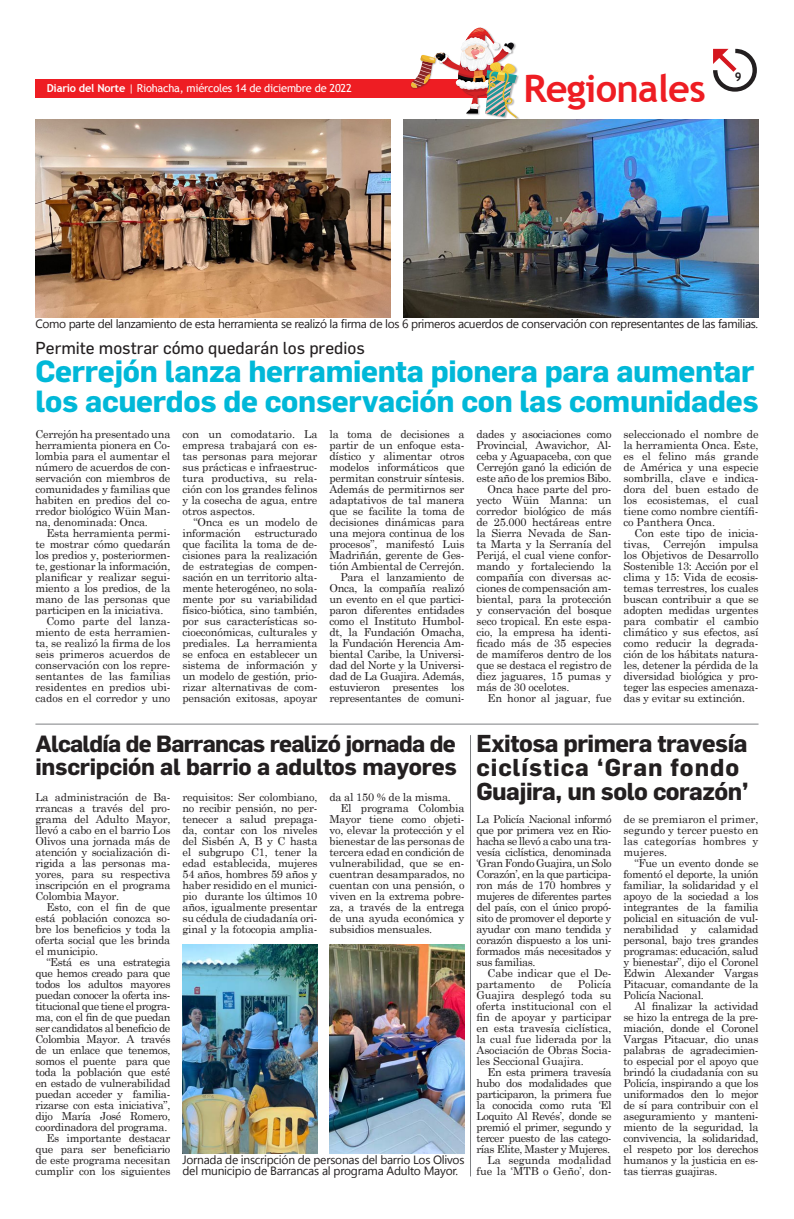
<style>
.page{position:relative;width:794px;height:1219px;background:#fff}
.page>*{position:absolute;margin:0;border:0;box-sizing:border-box;transform-origin:0 0}
.Texto_capitular{font:700 38px "Trebuchet MS";letter-spacing:-.02em;color:#ee1d23}
.Título_medio_34pt{font:700 30px/30px "Flama";letter-spacing:-.01em;color:#00b8d8}
.Título_medio_22pt{font:700 24px/24px "Flama";letter-spacing:-.02em;color:#231f20}
.Titulo_Medio_30Pt{font:700 23px/23px "Flama";letter-spacing:-.03em;color:#231f20}
.Antetitulo{font:17px "Flama";color:#231f20}
.Pié_de_foto{font:12px/11px "Segoe UI";letter-spacing:-.03em;color:#231f20}
.Texto_capitular-2{font:700 12px "Trebuchet MS";color:#231f20}
.Texto{font:11px/11px "Century Schoolbook";letter-spacing:-.02em;color:#231f20;text-align:justify}
.Texto_sin_sangrias{font:11px/11px "Century Schoolbook";letter-spacing:-.02em;color:#231f20;text-align:justify}
.Texto-2{font:11px "Trebuchet MS";letter-spacing:-.02em;color:#fff}
.Texto-3{font:11px/11px "Century Schoolbook";color:#231f20;text-align:right}
.s1{font-weight:700}
</style>
<div class="page">
<svg style="left:713px;top:49px;width:44px;height:43px"></svg>
<div style="left:35px;top:79px;width:468px;height:18px;background:#ee1d23"></div>
<div style="left:410px;top:27px;width:110px;height:94px;background:#fff"></div>
<img style="left:411px;top:28px;width:107px;height:91px">
<img style="left:35px;top:119px;width:356px;height:198px">
<img style="left:403px;top:119px;width:355px;height:198px">
<hr style="left:35px;top:724px;width:723px;height:1px;background:#7e8083">
<img style="left:182px;top:944px;width:135px;height:209px">
<img style="left:329px;top:944px;width:135px;height:209px">
<hr style="left:470px;top:735px;width:1px;height:441px;background:#7e8083">
<p class="Texto-2" style="left:47px;top:81px;width:307px"><span class="s1">Diario del Norte</span> | Riohacha, miércoles 14 de diciembre de 2022</p>
<p class="Texto_capitular" style="left:523px;top:65px;width:184px">Regionales</p>
<p class="Texto_capitular-2" style="left:734px;top:69px;width:8px">9</p>
<p class="Pié_de_foto" style="left:35px;top:318px;width:724px">Como parte del lanzamiento de esta herramienta se realizó la firma de los 6 primeros acuerdos de conservación con representantes de las familias.</p>
<p class="Antetitulo" style="left:35px;top:338px;width:331px">Permite mostrar cómo quedarán los predios</p>
<p class="Título_medio_34pt" style="left:35px;top:356px;width:724px">Cerrejón lanza herramienta pionera para aumentar los acuerdos de conservación con las comunidades</p>
<p class="Texto_sin_sangrias" style="left:35px;top:428px;width:136px">Cerrejón ha presentado una herramienta pionera en Co&shy;lombia para el aumentar el número de acuerdos de con&shy;servación con miembros de comunidades y familias que habiten en predios del co&shy;rredor biológico Wüin Man&shy;na, denominada: Onca.</p>
<p class="Texto" style="left:35px;top:527px;width:136px;text-indent:11px">Esta herramienta permi&shy;te mostrar cómo quedarán los predios y, posteriormen&shy;te, gestionar la información, planificar y realizar segui&shy;miento a los predios, de la mano de las personas que participen en la iniciativa.</p>
<p class="Texto" style="left:35px;top:615px;width:136px;text-indent:11px">Como parte del lanza&shy;miento de esta herramien&shy;ta, se realizó la firma de los seis primeros acuerdos de conservación con los repre&shy;sentantes de las familias residentes en predios ubi&shy;cados en el corredor y uno</p>
<p class="Texto" style="left:182px;top:428px;width:136px">con un comodatario. La empresa trabajará con es&shy;tas personas para mejorar sus prácticas e infraestruc&shy;tura productiva, su rela&shy;ción con los grandes felinos y la cosecha de agua, entre otros aspectos.</p>
<p class="Texto" style="left:182px;top:516px;width:136px;text-indent:11px">“Onca es un modelo de información estructurado que facilita la toma de de&shy;cisiones para la realización de estrategias de compen&shy;sación en un territorio alta&shy;mente heterogéneo, no sola&shy;mente por su variabilidad físico-biótica, sino también, por sus características so&shy;cioeconómicas, culturales y prediales. La herramienta se enfoca en establecer un sistema de información y un modelo de gestión, prio&shy;rizar alternativas de com&shy;pensación exitosas, apoyar</p>
<p class="Texto" style="left:329px;top:428px;width:136px">la toma de decisiones a partir de un enfoque esta&shy;dístico y alimentar otros modelos informáticos que permitan construir síntesis.<br>Además de permitirnos ser adaptativos de tal manera que se facilite la toma de decisiones dinámicas para una mejora continua de los procesos”, manifestó Luis Madriñán, gerente de Ges&shy;tión Ambiental de Cerrejón.</p>
<p class="Texto" style="left:329px;top:571px;width:136px;text-indent:11px">Para el lanzamiento de Onca, la compañía realizó un evento en el que partici&shy;paron diferentes entidades como el Instituto Humbol&shy;dt, la Fundación Omacha, la Fundación Herencia Am&shy;biental Caribe, la Universi&shy;dad del Norte y la Universi&shy;dad de La Guajira. Además, estuvieron presentes los representantes de comuni-</p>
<p class="Titulo_Medio_30Pt" style="left:35px;top:731px;width:423px">Alcaldía de Barrancas realizó jornada de inscripción al barrio a adultos mayores</p>
<p class="Texto_sin_sangrias" style="left:35px;top:791px;width:136px">La administración de Ba&shy;rrancas a través del pro&shy;grama del Adulto Mayor, llevó a cabo en el barrio Los Olivos una jornada más de atención y socialización di&shy;rigida a las personas ma&shy;yores, para su respectiva inscripción en el programa Colombia Mayor.</p>
<p class="Texto" style="left:35px;top:901px;width:136px;text-indent:11px">Esto, con el fin de que está población conozca so&shy;bre los beneficios y toda la oferta social que les brinda el municipio.</p>
<p class="Texto" style="left:35px;top:956px;width:136px;text-indent:11px">“Está es una estrategia que hemos creado para que todos los adultos mayores puedan conocer la oferta ins&shy;titucional que tiene el progra&shy;ma, con el fin de que puedan ser candidatos al beneficio de Colombia Mayor. A través de un enlace que tenemos, somos el puente para que toda la población que esté en estado de vulnerabilidad puedan acceder y familia&shy;rizarse con esta iniciativa”, dijo María José Romero, coordinadora del programa.</p>
<p class="Texto" style="left:35px;top:1132px;width:136px;text-indent:11px">Es importante destacar que para ser beneficiario de este programa necesitan cumplir con los siguientes</p>
<p class="Texto" style="left:182px;top:791px;width:136px">requisitos: Ser colombiano, no recibir pensión, no per&shy;tenecer a salud prepaga&shy;da, contar con los niveles del Sisbén A, B y C hasta el subgrupo C1, tener la edad establecida, mujeres 54 años, hombres 59 años y haber residido en el munici&shy;pio durante los últimos 10 años, igualmente presentar su cédula de ciudadanía ori&shy;ginal y la fotocopia amplia-</p>
<p class="Texto" style="left:329px;top:791px;width:123px">da al 150 % de la misma.</p>
<p class="Texto" style="left:329px;top:802px;width:136px;text-indent:11px">El programa Colombia Mayor tiene como objeti&shy;vo, elevar la protección y el bienestar de las personas de tercera edad en condición de vulnerabilidad, que se en&shy;cuentran desamparados, no cuentan con una pensión, o viven en la extrema pobre&shy;za, a través de la entrega de una ayuda económica y subsidios mensuales.</p>
<p class="Pié_de_foto" style="left:182px;top:1154px;width:283px">Jornada de inscripción de personas del barrio Los Olivos del municipio de Barrancas al programa Adulto Mayor.</p>
<p class="Texto" style="left:476px;top:428px;width:136px">dades y asociaciones como Provincial, Awavichor, Al&shy;ceba y Aguapaceba, con que Cerrejón ganó la edición de este año de los premios Bibo.</p>
<p class="Texto" style="left:476px;top:483px;width:136px;text-indent:11px">Onca hace parte del pro&shy;yecto Wüin Manna: un corredor biológico de más de 25.000 hectáreas entre la Sierra Nevada de San&shy;ta Marta y la Serranía del Perijá, el cual viene confor&shy;mando y fortaleciendo la compañía con diversas ac&shy;ciones de compensación am&shy;biental, para la protección y conservación del bosque seco tropical. En este espa&shy;cio, la empresa ha identi&shy;ficado más de 35 especies de mamíferos dentro de los que se destaca el registro de diez jaguares, 15 pumas y más de 30 ocelotes.</p>
<p class="Texto" style="left:487px;top:692px;width:125px">En honor al jaguar, fue</p>
<p class="Texto" style="left:623px;top:428px;width:136px">seleccionado el nombre de la herramienta Onca. Este, es el felino más grande de América y una especie sombrilla, clave e indica&shy;dora del buen estado de los ecosistemas, el cual tiene como nombre científi&shy;co Panthera Onca.</p>
<p class="Texto" style="left:623px;top:527px;width:136px;text-indent:11px">Con este tipo de inicia&shy;tivas, Cerrejón impulsa los Objetivos de Desarrollo Sostenible 13: Acción por el clima y 15: Vida de ecosis&shy;temas terrestres, los cuales buscan contribuir a que se adopten medidas urgentes para combatir el cambio climático y sus efectos, así como reducir la degrada&shy;ción de los hábitats natura&shy;les, detener la pérdida de la diversidad biológica y pro&shy;teger las especies amenaza&shy;das y evitar su extinción.</p>
<p class="Título_medio_22pt" style="left:476px;top:731px;width:274px">Exitosa primera travesía ciclística ‘Gran fondo<br>Guajira, un solo corazón’</p>
<p class="Texto_sin_sangrias" style="left:476px;top:813px;width:136px">La Policía Nacional informó que por primera vez en Rio&shy;hacha se llevó a cabo una tra&shy;vesía ciclística, denominada ‘Gran Fondo Guajira, un Solo Corazón’, en la que participa&shy;ron más de 170 hombres y mujeres de diferentes partes del país, con el único propó&shy;sito de promover el deporte y ayudar con mano tendida y corazón dispuesto a los uni&shy;formados más necesitados y sus familias.</p>
<p class="Texto" style="left:476px;top:967px;width:136px;text-indent:11px">Cabe indicar que el De&shy;partamento</p>
<p class="Texto" style="left:623px;top:813px;width:136px">de se premiaron el primer, segundo y tercer puesto en las categorías hombres y mujeres.</p>
<p class="Texto" style="left:623px;top:857px;width:136px;text-indent:11px">“Fue un evento donde se fomentó el deporte, la unión familiar, la solidaridad y el apoyo de la sociedad a los integrantes de la familia policial en situación de vul&shy;nerabilidad y calamidad personal, bajo tres grandes programas: educación, salud y bienestar”, dijo el Coronel Edwin Alexander Vargas Pitacuar, comandante de la Policía Nacional.</p>
<p class="Texto" style="left:623px;top:1000px;width:136px;text-indent:11px">Al finalizar la actividad se hizo la entrega de la pre&shy;miación, donde el Coronel Vargas Pitacuar, dio unas palabras de agradecimien&shy;to especial por el apoyo que brindó la ciudadanía con su Policía, inspirando a que los uniformados den lo mejor de sí para contribuir con el aseguramiento y manteni&shy;miento de la seguridad, la convivencia, la solidaridad, el respeto por los derechos humanos y la justicia en es&shy;tas tierras guajiras.</p>
<p class="Texto" style="left:476px;top:978px;width:136px;text-indent:101px">Policía Guajira desplegó toda su oferta institucional con el fin de apoyar y participar en esta travesía ciclística, la cual fue liderada por la Asociación de Obras Socia&shy;les Seccional Guajira.</p>
<p class="Texto" style="left:476px;top:1066px;width:136px;text-indent:11px">En esta primera travesía hubo dos modalidades que participaron, la primera fue la conocida como ruta ‘El Loquito Al Revés’, donde se premió el primer, segundo y tercer puesto de las catego&shy;rías Elite, Master y Mujeres.</p>
<p class="Texto-3" style="left:476px;top:1154px;width:136px">La segunda modalidad fue la ‘MTB o Geño’, don-</p>
<p class="Texto" style="left:550px;top:978px;width:13px">de</p>
</div>
